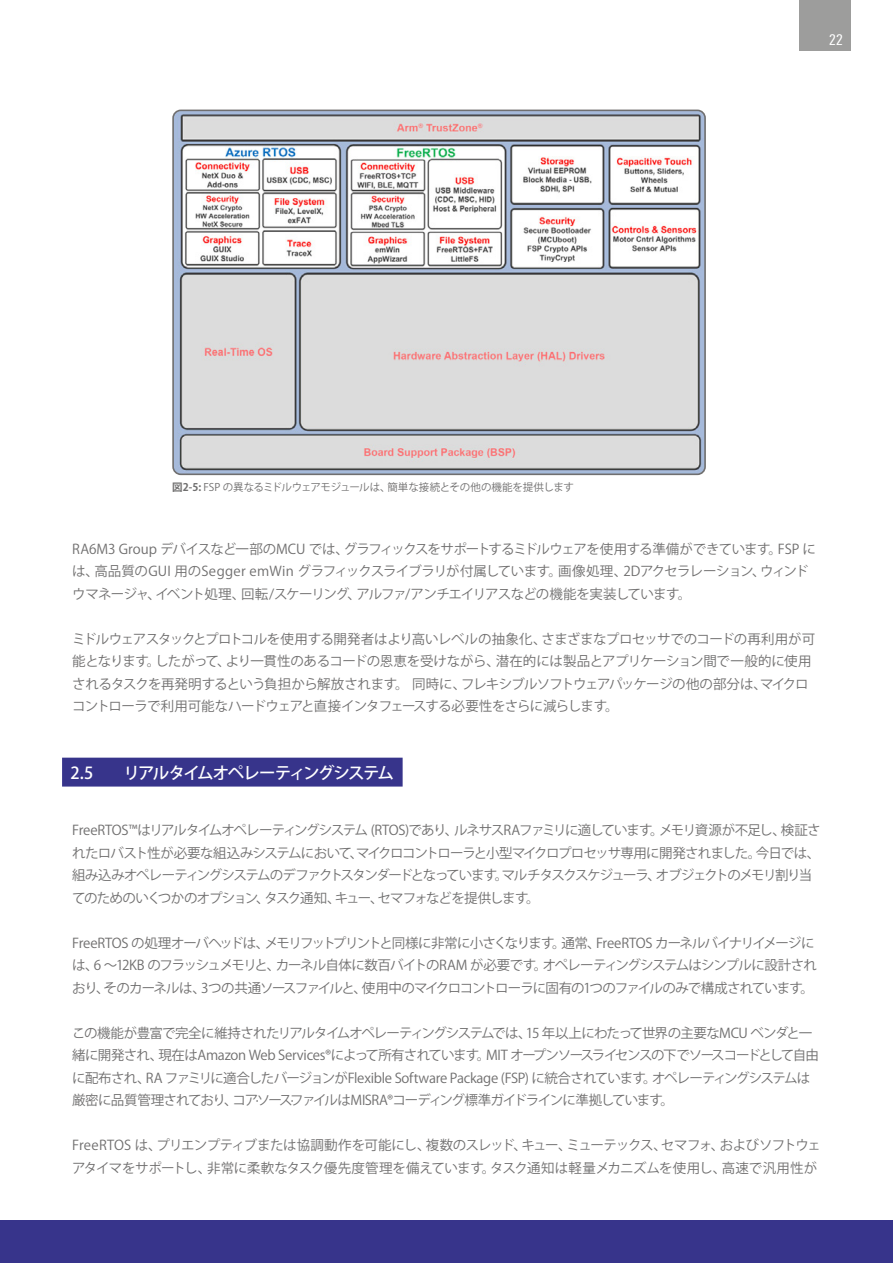
<style>
.page{position:relative;width:893px;height:1263px;background:#fff}
.page>*{position:absolute;margin:0;border:0;box-sizing:border-box;transform-origin:0 0}
.t1{font:500 16.5px "Koz Go Pr 6 N";letter-spacing:-.095em;color:#fff}
.t2{font:15px "Linotype Univers 420 Cn";color:#fff}
.t3{font:13.5px/22.5px "Koz Go Pr 6 N";letter-spacing:-.055em;color:#706f6f}
.t4{font:13.5px/22.5px "Koz Go Pr 6 N";letter-spacing:-.085em;color:#706f6f}
.t5{font:13.5px/22.5px "Koz Go Pr 6 N";letter-spacing:-.03em;color:#706f6f}
.t6{font:10.5px "Koz Go Pr 6 N";letter-spacing:-.025em;color:#706f6f}
.s1{font-weight:700}
</style>
<div class="page">
<div style="left:799px;top:0;width:51px;height:51px;background:#9d9d9c"></div>
<div style="left:0;top:1220px;width:893px;height:43px;background:#37348b"></div>
<div style="left:62px;top:758px;width:341px;height:28px;background:#37348b"></div>
<img style="left:175px;top:110px;width:528px;height:362px">
<div style="left:172px;top:110px;width:534px;height:365px;border:2px solid #706f6f;border-radius:8px"></div>
<p class="t2" style="left:829px;top:31px;width:15px">22</p>
<p class="t6" style="left:172px;top:482px;width:403px"><span class="s1">図2-5:</span> FSP の異なるミドルウェアモジュールは、簡単な接続とその他の機能を提供します</p>
<p class="t3" style="left:72px;top:538px;width:745px">RA6M3 Group デバイスなど一部のMCU では、グラフィックスをサポートするミドルウェアを使用する準備ができています。FSP には、高品質のGUI 用のSegger emWin グラフィックスライブラリが付属しています。画像処理、2Dアクセラレーション、ウィンドウマネージャ、イベント処理、回転/スケーリング、アルファ/アンチエイリアスなどの機能を実装しています。</p>
<p class="t3" style="left:72px;top:628px;width:744px">ミドルウェアスタックとプロトコルを使用する開発者はより高いレベルの抽象化、さまざまなプロセッサでのコードの再利用が可能となります。したがって、より一貫性のあるコードの恩恵を受けながら、潜在的には製品とアプリケーション間で一般的に使用されるタスクを再発明するという負担から解放されます。 同時に、フレキシブルソフトウェアパッケージの他の部分は、マイクロコントローラで利用可能なハードウェアと直接インタフェースする必要性をさらに減らします。</p>
<p class="t1" style="left:71px;top:763px;width:24px">2.5</p>
<p class="t1" style="left:123px;top:763px;width:272px">リアルタイムオペレーティングシステム</p>
<p class="t4" style="left:72px;top:819px;width:750px">FreeRTOS™はリアルタイムオペレーティングシステム (RTOS)であり、ルネサスRAファミリに適しています。メモリ資源が不足し、検証されたロバスト性が必要な組込みシステムにおいて、マイクロコントローラと小型マイクロプロセッサ専用に開発されました。今日では、組み込みオペレーティングシステムのデファクトスタンダードとなっています。マルチタスクスケジューラ、オブジェクトのメモリ割り当てのためのいくつかのオプション、タスク通知、キュー、セマフォなどを提供します。</p>
<p class="t3" style="left:72px;top:932px;width:746px">FreeRTOS の処理オーバヘッドは、メモリフットプリントと同様に非常に小さくなります。通常、FreeRTOS カーネルバイナリイメージには、6 ～12KB のフラッシュメモリと、カーネル自体に数百バイトのRAM が必要です。オペレーティングシステムはシンプルに設計されおり、そのカーネルは、3つの共通ソースファイルと、使用中のマイクロコントローラに固有の1つのファイルのみで構成されています。</p>
<p class="t3" style="left:72px;top:1022px;width:748px">この機能が豊富で完全に維持されたリアルタイムオペレーティングシステムでは、15 年以上にわたって世界の主要なMCU ベンダと一緒に開発され、現在はAmazon Web Services®によって所有されています。MIT オープンソースライセンスの下でソースコードとして自由に配布され、RA ファミリに適合したバージョンがFlexible Software Package (FSP) に統合されています。オペレーティングシステムは厳密に品質管理されており、コア·ソース·ファイルはMISRA®コーディング標準ガイドラインに準拠しています。</p>
<p class="t5" style="left:72px;top:1134px;width:750px">FreeRTOS は、プリエンプティブまたは協調動作を可能にし、複数のスレッド、キュー、ミューテックス、セマフォ、およびソフトウェアタイマをサポートし、非常に柔軟なタスク優先度管理を備えています。タスク通知は軽量メカニズムを使用し、高速で汎用性が</p>
</div>
